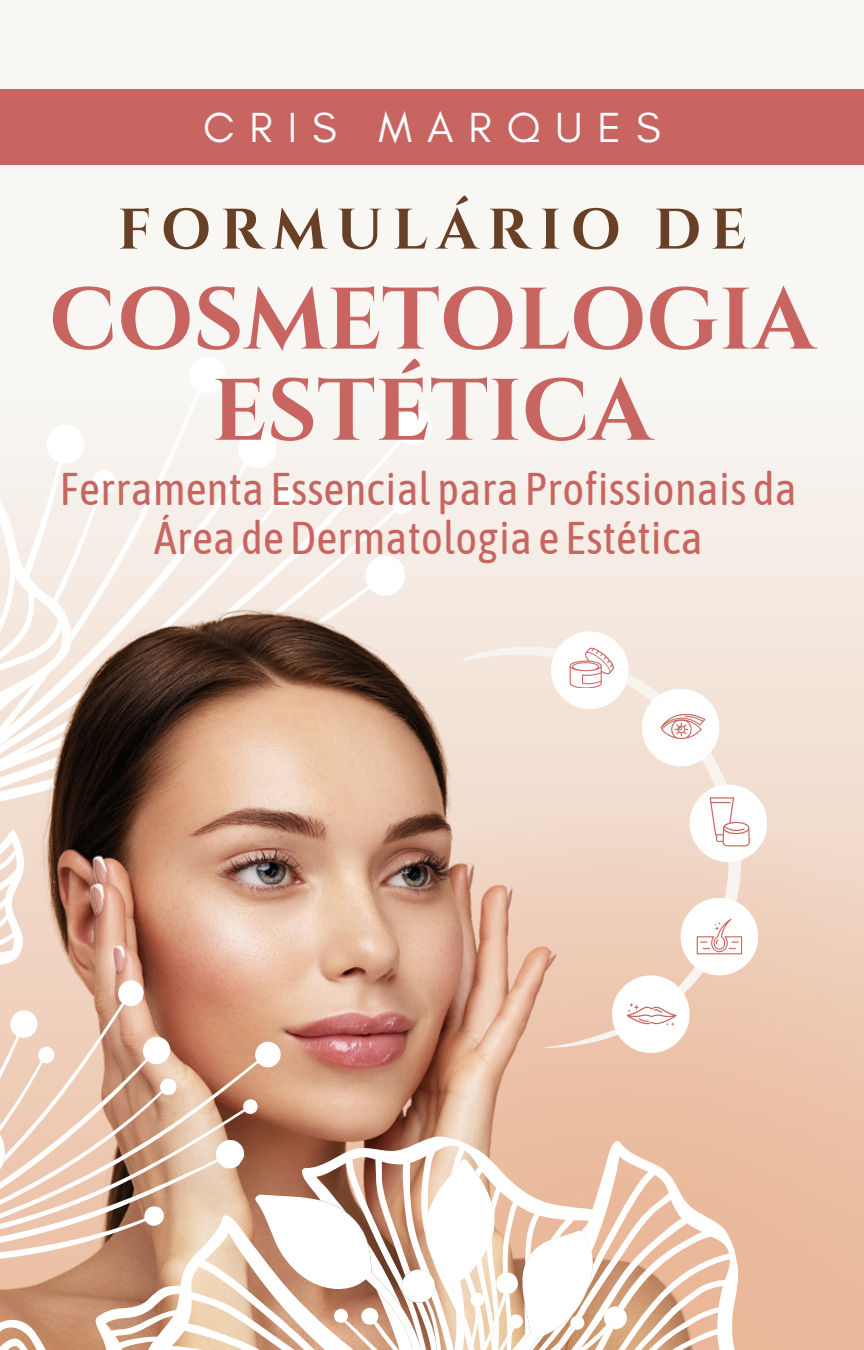
<style>
.page{position:relative;width:864px;height:1350px;background:#f8f7f4}
.page>*{position:absolute;margin:0;border:0;box-sizing:border-box;transform-origin:0 0}
.t1{font:700 87.08px/91.1px "Cinzel";color:#c86560;text-align:center}
.t2{font:700 57.15px "Cinzel";letter-spacing:.165em;color:#684026}
.t3{font:45.68px/49.1px "Asap Condensed";color:#c86560;text-align:center}
.t4{font:42.98px "Glacial Indifference";letter-spacing:.35em;color:#fff}
</style>
<div class="page">
<svg style="left:450px;top:504px;width:414px;height:257px;fill:#f5ede6"></svg>
<svg style="left:814px;top:761px;width:50px;height:589px;background:#eecfbb"></svg>
<svg style="left:396px;top:409px;width:54px;height:149px"></svg>
<svg style="left:316px;top:437px;width:96px;height:121px;fill:#f6f1eb"></svg>
<svg style="left:232px;top:430px;width:84px;height:128px"></svg>
<svg style="left:121px;top:357px;width:111px;height:201px"></svg>
<svg style="left:0;top:425px;width:118px;height:133px"></svg>
<img style="left:0;top:558px;width:814px;height:573px">
<svg style="left:293px;top:1124px;width:484px;height:7px;background:#d9a98e"></svg>
<svg style="left:293px;top:1131px;width:570px;height:219px"></svg>
<svg style="left:0;top:940px;width:293px;height:410px;background:#d2a48d"></svg>
<svg style="left:149px;top:1026px;width:101px;height:324px"></svg>
<svg style="left:149px;top:987px;width:48px;height:326px"></svg>
<svg style="left:0;top:973px;width:149px;height:377px"></svg>
<div style="left:0;top:89px;width:864px;height:76px;background:#c86560"></div>
<svg style="left:461px;top:609px;width:317px;height:444px;background:#efd5c5"></svg>
<div style="left:551px;top:631px;width:78px;height:78px;background:#fff;border-radius:50%"></div>
<div style="left:642px;top:689px;width:77px;height:77px;background:#fff;border-radius:50%"></div>
<div style="left:690px;top:785px;width:77px;height:77px;background:#fff;border-radius:50%"></div>
<div style="left:681px;top:898px;width:77px;height:77px;background:#fff;border-radius:50%"></div>
<div style="left:612px;top:975px;width:78px;height:78px;background:#fff;border-radius:50%"></div>
<svg style="left:710px;top:797px;width:40px;height:49px"></svg>
<svg style="left:697px;top:919px;width:45px;height:35px"></svg>
<svg style="left:627px;top:1003px;width:50px;height:23px"></svg>
<svg style="left:660px;top:714px;width:45px;height:25px"></svg>
<svg style="left:570px;top:647px;width:44px;height:41px"></svg>
<h2 class="t4" style="left:203px;top:101px;width:459px">CRIS MARQUES</h2>
<p class="t2" style="left:118px;top:193px;width:630px">FORMULÁRIO DE</p>
<p class="t1" style="left:49px;top:277px;width:768px">COSMETOLOGIA<br>ESTÉTICA</p>
<h1 class="t3" style="left:60px;top:464px;width:738px">Ferramenta Essencial para Profissionais da<br>Área deDermatologia e Estética</h1>
</div>
